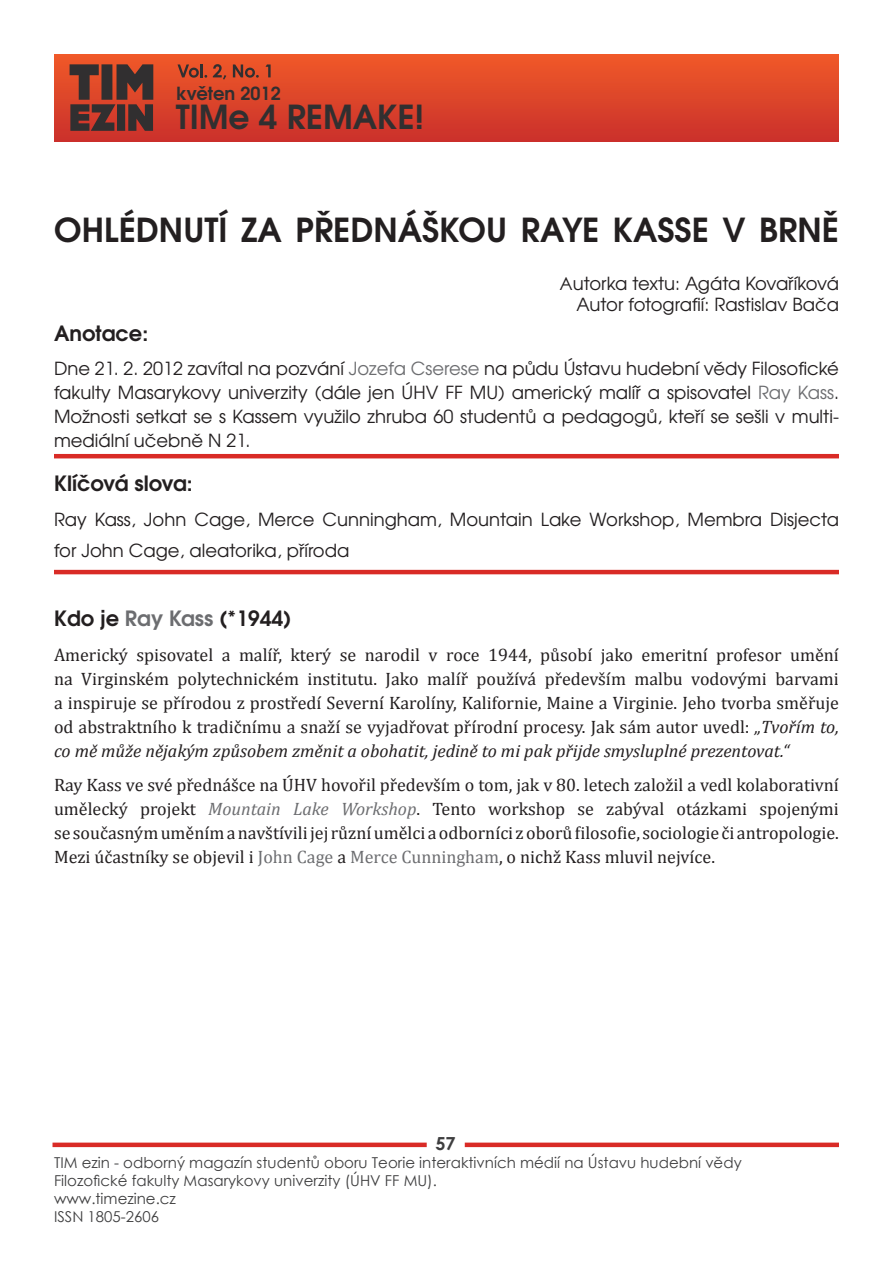
<style>
.page{position:relative;width:893px;height:1263px;background:#fff}
.page>*{position:absolute;margin:0;border:0;box-sizing:border-box;transform-origin:0 0}
.t1{font:700 33px "Te X Gyre Adventor";color:#231f20}
.t2{font:700 33px "Te X Gyre Adventor";color:#312f30}
.t3{font:700 21px "Te X Gyre Adventor";color:#231f20}
.t4{font:18px/24px "Cambria";color:#231f20;text-align:justify}
.t5{font:18px/24px "Te X Gyre Adventor";color:#231f20;text-align:justify}
.t6{font:18px "Te X Gyre Adventor";letter-spacing:-.02em;color:#231f20}
.t7{font:700 18px "Te X Gyre Adventor";color:#312f30}
.t8{font:700 18px "Century Gothic";color:#3e3e3f}
.t9{font:15px "Century Gothic";color:#3e3e3f}
.s1{font-family:"Century Gothic"}
.s2{color:#6c6d70}
.s3{font-style:italic}
.s4{font-style:italic;color:#6c6d70}
</style>
<div class="page">
<hr style="left:54px;top:454px;width:785px;height:4px;background:#d92b26">
<hr style="left:54px;top:570px;width:785px;height:4px;background:#d92b26">
<div style="left:54px;top:54px;width:785px;height:87px;background:linear-gradient(to bottom,#f05a28,#ca312b)"></div>
<svg style="left:70px;top:64px;width:83px;height:67px;background:#6b362d"></svg>
<svg style="left:177px;top:64px;width:30px;height:14px"></svg>
<svg style="left:213px;top:64px;width:13px;height:16px"></svg>
<svg style="left:233px;top:64px;width:26px;height:14px"></svg>
<svg style="left:266px;top:64px;width:5px;height:13px"></svg>
<div style="left:53px;top:1142px;width:374px;height:5px;background:#d92b26"></div>
<div style="left:465px;top:1142px;width:374px;height:5px;background:#d92b26"></div>
<p class="t7" style="left:176px;top:78px;width:106px">květen 2012</p>
<p class="t2" style="left:176px;top:88px;width:250px">TIMe 4 REMAKE!</p>
<p class="t1" style="left:54px;top:201px;width:786px">OHLÉDNUTÍ ZA PŘEDNÁŠKOU RAYE KASSE V BRNĚ</p>
<p class="t6" style="left:560px;top:269px;width:281px"><span class="s1">A</span>utorka textu: Agáta Kovaříková</p>
<p class="t5" style="left:577px;top:292px;width:264px">Autor fotografií: Rastislav Bača</p>
<p class="t3" style="left:54px;top:315px;width:96px">Anotace:</p>
<p class="t5" style="left:54px;top:355px;width:786px">Dne 21. 2. 2012 zavítal na pozvání <span class="s2">Jozefa Cserese</span> na půdu Ústavu hudební vědy Filosofické fakulty Masarykovy univerzity (dále jen ÚHV FF MU) americký malíř a spisovatel <span class="s2">Ray Kass</span>.<br>Možnosti setkat se s Kassem využilo zhruba 60 studentů a pedagogů, kteří se sešli v multi&shy;mediální učebně N 21.</p>
<p class="t3" style="left:54px;top:465px;width:140px">Klíčová slova:</p>
<p class="t5" style="left:54px;top:502px;width:786px;line-height:31.5px">Ray Kass, John Cage, Merce Cunningham, Mountain Lake Workshop, Membra Disjecta for John Cage, aleatorika, příroda</p>
<p class="t3" style="left:54px;top:600px;width:239px">Kdo je <span class="s2">Ray Kass</span> (*1944)</p>
<p class="t4" style="left:54px;top:642px;width:786px">Americký spisovatel a malíř, který se narodil v roce 1944, působí jako emeritní profesor umění na Virginském polytechnickém institutu. Jako malíř používá především malbu vodovými barvami a inspiruje se přírodou z prostředí Severní Karolíny, Kalifornie, Maine a Virginie. Jeho tvorba směřuje od abstraktního k tradičnímu a snaží se vyjadřovat přírodní procesy. Jak sám autor uvedl: <span class="s3">„Tvořím to, co mě může nějakým způsobem změnit a obohatit, jedině to mi pak přijde smysluplné prezentovat.“</span></p>
<p class="t4" style="left:54px;top:773px;width:786px">Ray Kass ve své přednášce na ÚHV hovořil především o tom, jak v 80. letech založil a vedl kolaborativní umělecký projekt <span class="s4">Mountain Lake Workshop</span>. Tento workshop se zabýval otázkami spojenými se současným uměním a navštívili jej různí umělci a odborníci z oborů filosofie, sociologie či antropologie.<br>Mezi účastníky se objevil i <span class="s2">John Cage</span> a <span class="s2">Merce Cunningham</span>, o nichž Kass mluvil nejvíce.</p>
<p class="t8" style="left:435px;top:1130px;width:22px">57</p>
<p class="t9" style="left:54px;top:1152px;width:689px">TIM ezin - odborný magazín studentů oboru Teorie interaktivních médií na Ústavu hudební vědy</p>
<p class="t9" style="left:54px;top:1170px;width:384px">Filozofické fakulty Masarykovy univerzity (ÚHV FF MU).</p>
<p class="t9" style="left:54px;top:1188px;width:123px">www.timezine.cz</p>
<p class="t9" style="left:54px;top:1206px;width:107px">ISSN 1805-2606</p>
</div>
